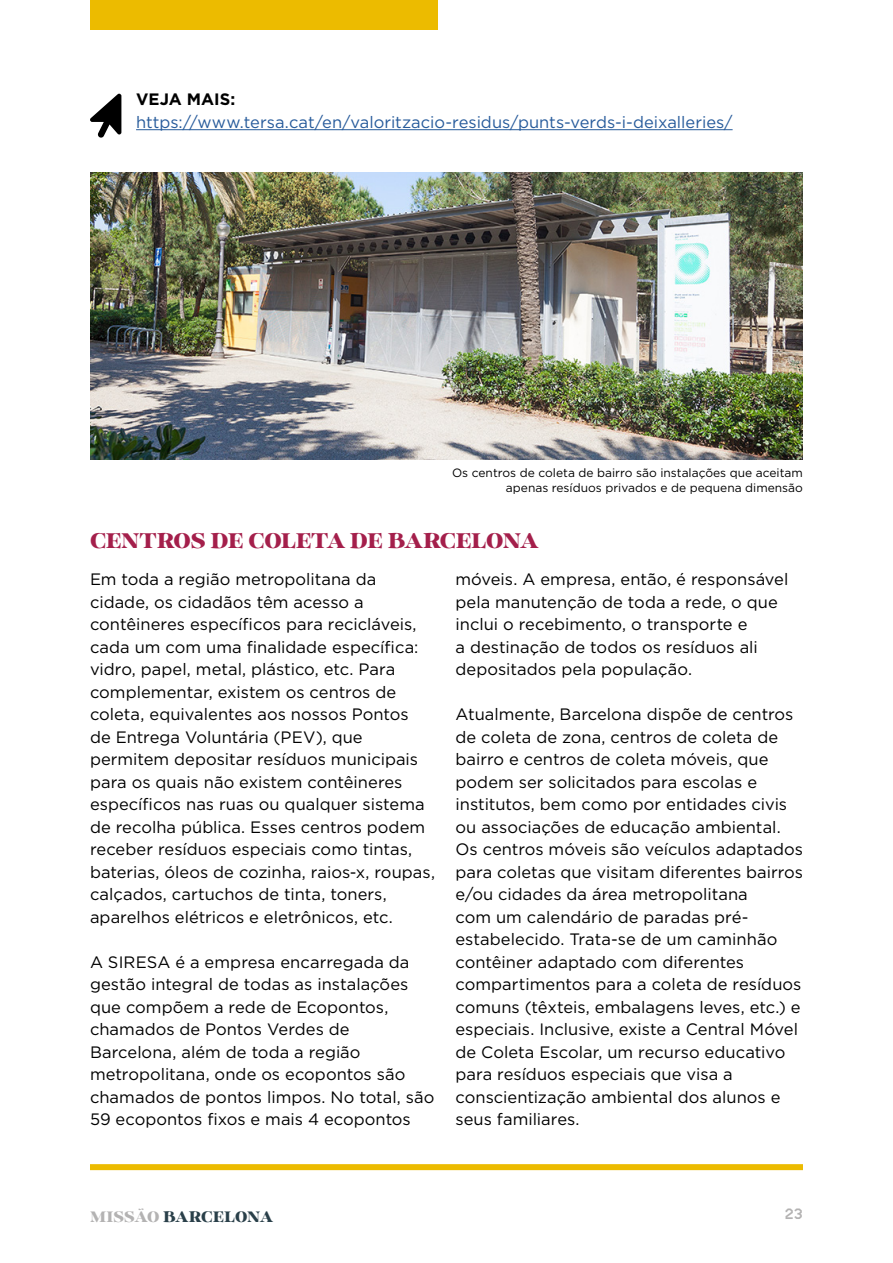
<style>
.page{position:relative;width:893px;height:1263px;background:#fff}
.page>*{position:absolute;margin:0;border:0;box-sizing:border-box;transform-origin:0 0}
.t1{font:21px "Glinde";letter-spacing:-.02em;color:#a41f4b}
.t2{font:16.5px/22.5px "Gotham";color:#000}
.t3{font:16.5px "Gotham";color:#275b9b}
.t4{font:700 16.5px "Gotham";letter-spacing:.005em;color:#000}
.t5{font:15px "Glinde";color:#293f49}
.t6{font:15px "GESZOG Regular";color:#b3b2b2}
.t7{font:12px/15px "Gotham";color:#000;text-align:right}
.s1{color:#b3b2b2}
</style>
<div class="page">
<div style="left:90px;top:1164px;width:713px;height:6px;background:#ecbb00"></div>
<div style="left:90px;top:0;width:347px;height:30px;background:#ecbb00"></div>
<hr style="left:136px;top:129px;width:597px;height:1px;background:#275b9b">
<svg style="left:90px;top:94px;width:31px;height:44px"></svg>
<img style="left:90px;top:173px;width:713px;height:286px">
<p class="t4" style="left:136px;top:88px;width:101px">VEJA MAIS:</p>
<p class="t3" style="left:136px;top:111px;width:598px">https://www.tersa.cat/en/valoritzacio-residus/punts-verds-i-deixalleries/</p>
<p class="t7" style="left:452px;top:464px;width:352px">Os centros de coleta de bairro são instalações que aceitam apenas resíduos privados e de pequena dimensão</p>
<p class="t1" style="left:90px;top:528px;width:450px">CENTROS DE COLETA DE BARCELONA</p>
<p class="t2" style="left:90px;top:568px;width:347px">Em toda a região metropolitana da cidade, os cidadãos têm acesso a contêineres específicos para recicláveis, cada um com uma finalidade específica: vidro, papel, metal, plástico, etc. Para complementar, existem os centros de coleta, equivalentes aos nossos Pontos<br>de Entrega Voluntária (PEV), que permitem depositar resíduos municipais para os quais não existem contêineres específicos nas ruas ou qualquer sistema de recolha pública. Esses centros podem receber resíduos especiais como tintas, baterias, óleos de cozinha, raios-x, roupas, calçados, cartuchos de tinta, toners, aparelhos elétricos e eletrônicos, etc.</p>
<p class="t2" style="left:90px;top:950px;width:346px">A SIRESA é a empresa encarregada da gestão integral de todas as instalações que compõem a rede de Ecopontos, chamados de Pontos Verdes de Barcelona, além de toda a região metropolitana, onde os ecopontos são chamados de pontos limpos. No total, são 59 ecopontos fixos e mais 4 ecopontos</p>
<p class="t2" style="left:455px;top:568px;width:334px">móveis. A empresa, então, é responsável pela manutenção de toda a rede, o que inclui o recebimento, o transporte e<br>a destinação de todos os resíduos ali depositados pela população.</p>
<p class="t2" style="left:455px;top:703px;width:349px">Atualmente, Barcelona dispõe de centros de coleta de zona, centros de coleta de bairro e centros de coleta móveis, que podem ser solicitados para escolas e institutos, bem como por entidades civis ou associações de educação ambiental.<br>Os centros móveis são veículos adaptados para coletas que visitam diferentes bairros e/ou cidades da área metropolitana<br>com um calendário de paradas pré&shy;estabelecido. Trata-se de um caminhão contêiner adaptado com diferentes compartimentos para a coleta de resíduos comuns (têxteis, embalagens leves, etc.) e especiais. Inclusive, existe a Central Móvel de Coleta Escolar, um recurso educativo para resíduos especiais que visa a conscientização ambiental dos alunos e seus familiares.</p>
<p class="t5" style="left:90px;top:1208px;width:185px"><span class="s1">MISSÃO</span> BARCELONA</p>
<p class="t6" style="left:785px;top:1204px;width:20px">23</p>
</div>
